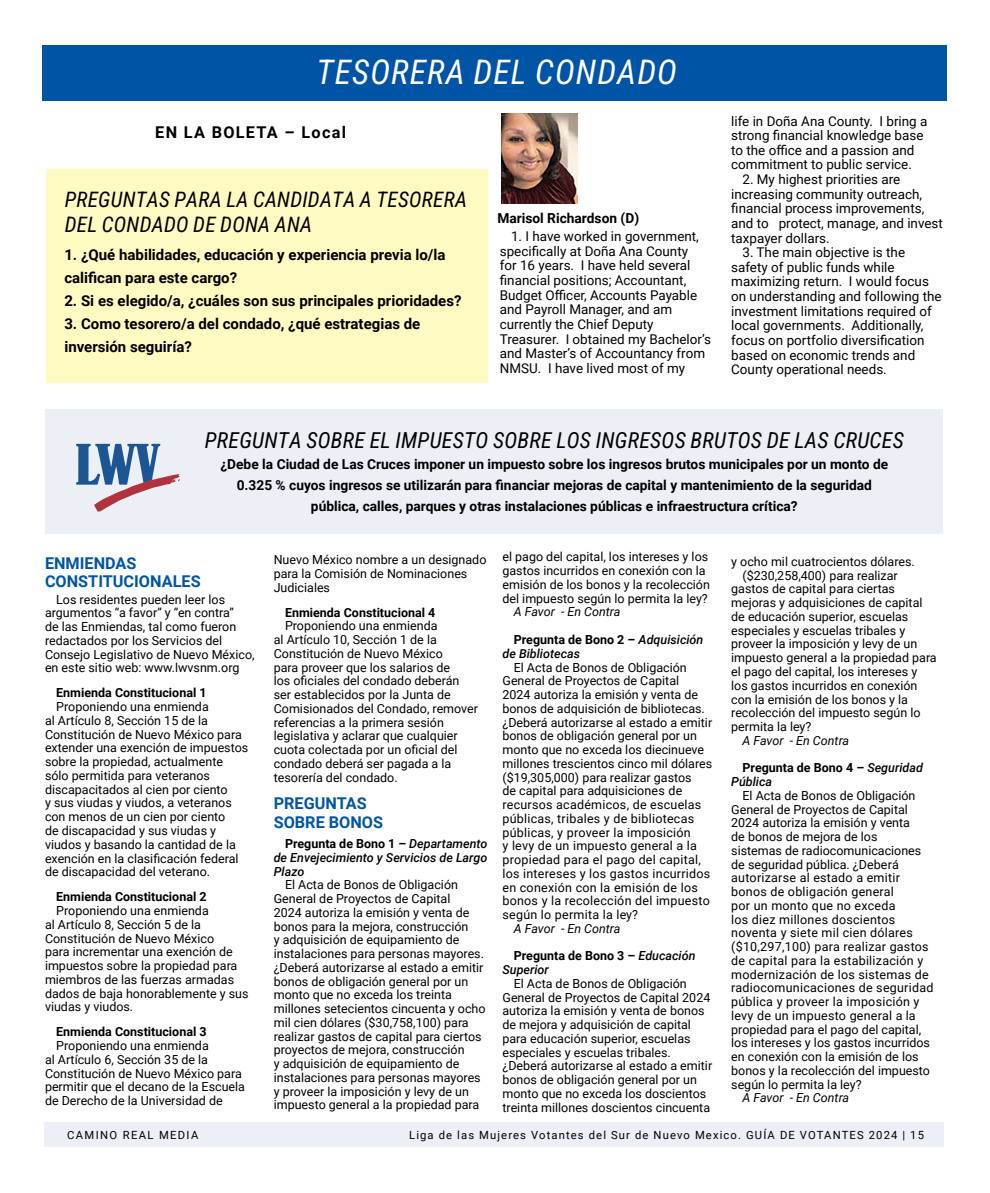
<style>
.page{position:relative;width:990px;height:1193px;background:#fff}
.page>*{position:absolute;margin:0;border:0;box-sizing:border-box;transform-origin:0 0}
.t1{font:italic 33.75px "Roboto Condensed";letter-spacing:.035em;color:#fff}
.t2{font:italic 21.88px "Roboto Condensed";letter-spacing:.015em;color:#000}
.t3{font:italic 21.25px/25px "Roboto Condensed";letter-spacing:.015em;color:#000}
.t4{font:700 16.25px/18.8px "Roboto";color:#0054a6}
.t5{font:700 16.25px "Roboto";letter-spacing:.08em;color:#000}
.t6{font:700 15px/23px "Roboto";color:#000}
.t7{font:700 13.75px/21.2px "Roboto";color:#000;text-align:center}
.t8{font:13.5px/14.6px "Roboto";color:#000}
.t9{font:12.5px/13.8px "Roboto";color:#000}
.t10{font:italic 500 12.5px/13.8px "Roboto";color:#000}
.t11{font:700 12.5px/13.8px "Roboto";color:#000}
.t12{font:italic 12.5px "Roboto";color:#000}
.t13{font:11.25px "Roboto";letter-spacing:.1em;color:#000}
.t14{font:11.25px "Roboto";letter-spacing:.12em;color:#000}
.s1{font-weight:700;font-style:normal}
.s2{font-weight:500;font-style:italic}
</style>
<div class="page">
<div style="left:43px;top:45px;width:904px;height:55px;background:#0054a6"></div>
<img style="left:502px;top:113px;width:75px;height:90px">
<div style="left:46px;top:169px;width:442px;height:213px;background:#fffac2"></div>
<div style="left:45px;top:409px;width:898px;height:125px;background:#edeff7"></div>
<svg style="left:76px;top:443px;width:104px;height:69px"></svg>
<div style="left:44px;top:1122px;width:900px;height:25px;background:#edeff7"></div>
<h1 class="t1" style="left:317px;top:48px;width:362px">TESORERA DEL CONDADO</h1>
<h3 class="t5" style="left:155px;top:121px;width:192px">EN LA BOLETA – Local</h3>
<p class="t8" style="left:731px;top:113px;width:198px">life in Doña Ana County. I bring a strong financial knowledge base to the office and a passion and commitment to public service.</p>
<p class="t8" style="left:731px;top:171px;width:213px;text-indent:11px">2. My highest priorities are increasing community outreach, financial process improvements, and to protect, manage, and invest taxpayer dollars.</p>
<p class="t8" style="left:731px;top:244px;width:212px;text-indent:11px">3. The main objective is the safety of public funds while maximizing return. I would focus on understanding and following the investment limitations required of local governments. Additionally, focus on portfolio diversification based on economic trends and<br>County operational needs.</p>
<h3 class="t3" style="left:65px;top:186px;width:404px">PREGUNTAS PARA LA CANDIDATA A TESORERA<br>DEL CONDADO DE DONA ANA</h3>
<p class="t6" style="left:64px;top:242px;width:383px">1. ¿Qué habilidades, educación y experiencia previa lo/la califican para este cargo?</p>
<p class="t6" style="left:64px;top:288px;width:399px">2. Si es elegido/a, ¿cuáles son sus principales prioridades?</p>
<p class="t6" style="left:64px;top:311px;width:358px">3. Como tesorero/a del condado, ¿qué estrategias de inversión seguiría?</p>
<p class="t7" style="left:497px;top:207px;width:143px">Marisol Richardson (D)</p>
<p class="t8" style="left:500px;top:229px;width:213px;text-indent:11px">1. I have worked in government, specifically at Doña Ana County<br>for 16 years. I have held several financial positions; Accountant,<br>Budget Officer, Accounts Payable and Payroll Manager, and am currently the Chief Deputy<br>Treasurer. I obtained my Bachelor’s and Master’s of Accountancy from<br>NMSU. I have lived most of my</p>
<h2 class="t2" style="left:205px;top:424px;width:701px">PREGUNTA SOBRE EL IMPUESTO SOBRE LOS INGRESOS BRUTOS DE LAS CRUCES</h2>
<p class="t7" style="left:220px;top:453px;width:669px">¿Debe la Ciudad de Las Cruces imponer un impuesto sobre los ingresos brutos municipales por un monto de<br>0.325 % cuyos ingresos se utilizarán para financiar mejoras de capital y mantenimiento de la seguridad pública, calles, parques y otras instalaciones públicas e infraestructura crítica?</p>
<h3 class="t4" style="left:45px;top:553px;width:157px">ENMIENDAS<br>CONSTITUCIONALES</h3>
<p class="t9" style="left:45px;top:592px;width:211px;text-indent:11px">Los residentes pueden leer los argumentos “a favor” y “en contra”<br>de las Enmiendas, tal como fueron redactados por los Servicios del Consejo Legislativo de Nuevo México, en este sitio web: www.lwvsnm.org</p>
<p class="t11" style="left:56px;top:685px;width:152px">Enmienda Constitucional 1</p>
<p class="t9" style="left:45px;top:699px;width:205px;text-indent:11px">Proponiendo una enmienda<br>al Artículo 8, Sección 15 de la<br>Constitución de Nuevo México para extender una exención de impuestos sobre la propiedad, actualmente sólo permitida para veteranos discapacitados al cien por ciento<br>y sus viudas y viudos, a veteranos con menos de un cien por ciento<br>de discapacidad y sus viudas y viudos y basando la cantidad de la exención en la clasificación federal de discapacidad del veterano.</p>
<p class="t11" style="left:56px;top:889px;width:152px">Enmienda Constitucional 2</p>
<p class="t9" style="left:45px;top:903px;width:205px;text-indent:11px">Proponiendo una enmienda<br>al Artículo 8, Sección 5 de la<br>Constitución de Nuevo México<br>para incrementar una exención de impuestos sobre la propiedad para miembros de las fuerzas armadas dados de baja honorablemente y sus viudas y viudos.</p>
<p class="t11" style="left:56px;top:1024px;width:152px">Enmienda Constitucional 3</p>
<p class="t9" style="left:45px;top:1038px;width:202px;text-indent:11px">Proponiendo una enmienda<br>al Artículo 6, Sección 35 de la<br>Constitución de Nuevo México para permitir que el decano de la Escuela de Derecho de la Universidad de</p>
<p class="t9" style="left:274px;top:552px;width:214px">Nuevo México nombre a un designado para la Comisión de Nominaciones<br>Judiciales</p>
<p class="t11" style="left:285px;top:605px;width:152px">Enmienda Constitucional 4</p>
<p class="t9" style="left:274px;top:618px;width:206px;text-indent:11px">Proponiendo una enmienda<br>al Artículo 10, Sección 1 de la<br>Constitución de Nuevo México<br>para proveer que los salarios de<br>los oficiales del condado deberán ser establecidos por la Junta de<br>Comisionados del Condado, remover referencias a la primera sesión legislativa y aclarar que cualquier cuota colectada por un oficial del condado deberá ser pagada a la tesorería del condado.</p>
<h3 class="t4" style="left:274px;top:793px;width:111px">PREGUNTAS<br>SOBRE BONOS</h3>
<p class="t10" style="left:274px;top:836px;width:215px;text-align:justify;text-indent:11px"><span class="s1">Pregunta de Bono 1 –</span> Departamento de Envejecimiento y Servicios de Largo Plazo</p>
<p class="t9" style="left:274px;top:877px;width:213px;text-indent:11px">El Acta de Bonos de Obligación General de Proyectos de Capital<br>2024 autoriza la emisión y venta de bonos para la mejora, construcción<br>y adquisición de equipamiento de instalaciones para personas mayores. ¿Deberá autorizarse al estado a emitir bonos de obligación general por un monto que no exceda los treinta millones setecientos cincuenta y ocho mil cien dólares ($30,758,100) para realizar gastos de capital para ciertos proyectos de mejora, construcción<br>y adquisición de equipamiento de instalaciones para personas mayores y proveer la imposición y levy de un impuesto general a la propiedad para</p>
<p class="t9" style="left:502px;top:549px;width:209px">el pago del capital, los intereses y los gastos incurridos en conexión con la emisión de los bonos y la recolección del impuesto según lo permita la ley?</p>
<p class="t12" style="left:514px;top:603px;width:108px">A Favor - En Contra</p>
<p class="t10" style="left:502px;top:632px;width:202px;text-indent:11px"><span class="s1">Pregunta de Bono 2 –</span> Adquisición de Bibliotecas</p>
<p class="t9" style="left:502px;top:659px;width:211px;text-indent:11px">El Acta de Bonos de Obligación General de Proyectos de Capital<br>2024 autoriza la emisión y venta de bonos de adquisición de bibliotecas. ¿Deberá autorizarse al estado a emitir bonos de obligación general por un monto que no exceda los diecinueve millones trescientos cinco mil dólares ($19,305,000) para realizar gastos<br>de capital para adquisiciones de recursos académicos, de escuelas públicas, tribales y de bibliotecas públicas, y proveer la imposición<br>y levy de un impuesto general a la propiedad para el pago del capital, los intereses y los gastos incurridos en conexión con la emisión de los bonos y la recolección del impuesto según lo permita la ley?</p>
<p class="t12" style="left:514px;top:919px;width:108px">A Favor - En Contra</p>
<p class="t10" style="left:502px;top:948px;width:194px;text-indent:11px"><span class="s1">Pregunta de Bono 3 –</span> Educación<br>Superior</p>
<p class="t9" style="left:502px;top:976px;width:211px;text-indent:11px">El Acta de Bonos de Obligación General de Proyectos de Capital 2024 autoriza la emisión y venta de bonos de mejora y adquisición de capital para educación superior, escuelas especiales y escuelas tribales. ¿Deberá autorizarse al estado a emitir bonos de obligación general por un monto que no exceda los doscientos treinta millones doscientos cincuenta</p>
<p class="t9" style="left:731px;top:554px;width:185px">y ocho mil cuatrocientos dólares.</p>
<p class="t9" style="left:742px;top:568px;width:157px">($230,258,400) para realizar</p>
<p class="t9" style="left:731px;top:581px;width:165px">gastos de capital para ciertas</p>
<p class="t9" style="left:731px;top:595px;width:193px">mejoras y adquisiciones de capital</p>
<p class="t9" style="left:731px;top:609px;width:179px">de educación superior, escuelas</p>
<p class="t9" style="left:731px;top:623px;width:176px">especiales y escuelas tribales y</p>
<p class="t9" style="left:731px;top:636px;width:188px">proveer la imposición y levy de un</p>
<p class="t9" style="left:731px;top:650px;width:207px">impuesto general a la propiedad para</p>
<p class="t9" style="left:731px;top:664px;width:188px">el pago del capital, los intereses y</p>
<p class="t9" style="left:731px;top:678px;width:188px">los gastos incurridos en conexión</p>
<p class="t9" style="left:731px;top:691px;width:178px">con la emisión de los bonos y la</p>
<p class="t9" style="left:731px;top:705px;width:191px">recolección del impuesto según lo</p>
<p class="t9" style="left:731px;top:719px;width:82px">permita la ley?</p>
<p class="t12" style="left:742px;top:731px;width:108px">A Favor - En Contra</p>
<p class="t11" style="left:731px;top:760px;width:193px;text-indent:11px">Pregunta de Bono 4 – <span class="s2">Seguridad<br>Pública</span></p>
<p class="t9" style="left:731px;top:788px;width:204px;text-indent:11px">El Acta de Bonos de Obligación<br>General de Proyectos de Capital<br>2024 autoriza la emisión y venta<br>de bonos de mejora de los<br>sistemas de radiocomunicaciones de seguridad pública. ¿Deberá autorizarse al estado a emitir bonos de obligación general<br>por un monto que no exceda<br>los diez millones doscientos noventa y siete mil cien dólares ($10,297,100) para realizar gastos de capital para la estabilización y modernización de los sistemas de radiocomunicaciones de seguridad pública y proveer la imposición y levy de un impuesto general a la propiedad para el pago del capital, los intereses y los gastos incurridos en conexión con la emisión de los bonos y la recolección del impuesto según lo permita la ley?</p>
<p class="t12" style="left:742px;top:1089px;width:108px">A Favor - En Contra</p>
<p class="t14" style="left:67px;top:1127px;width:133px">CAMINO REAL MEDIA</p>
<p class="t13" style="left:409px;top:1127px;width:516px">Liga de las Mujeres Votantes del Sur de Nuevo Mexico. GUÍA DE VOTANTES 2024 | 15</p>
</div>
